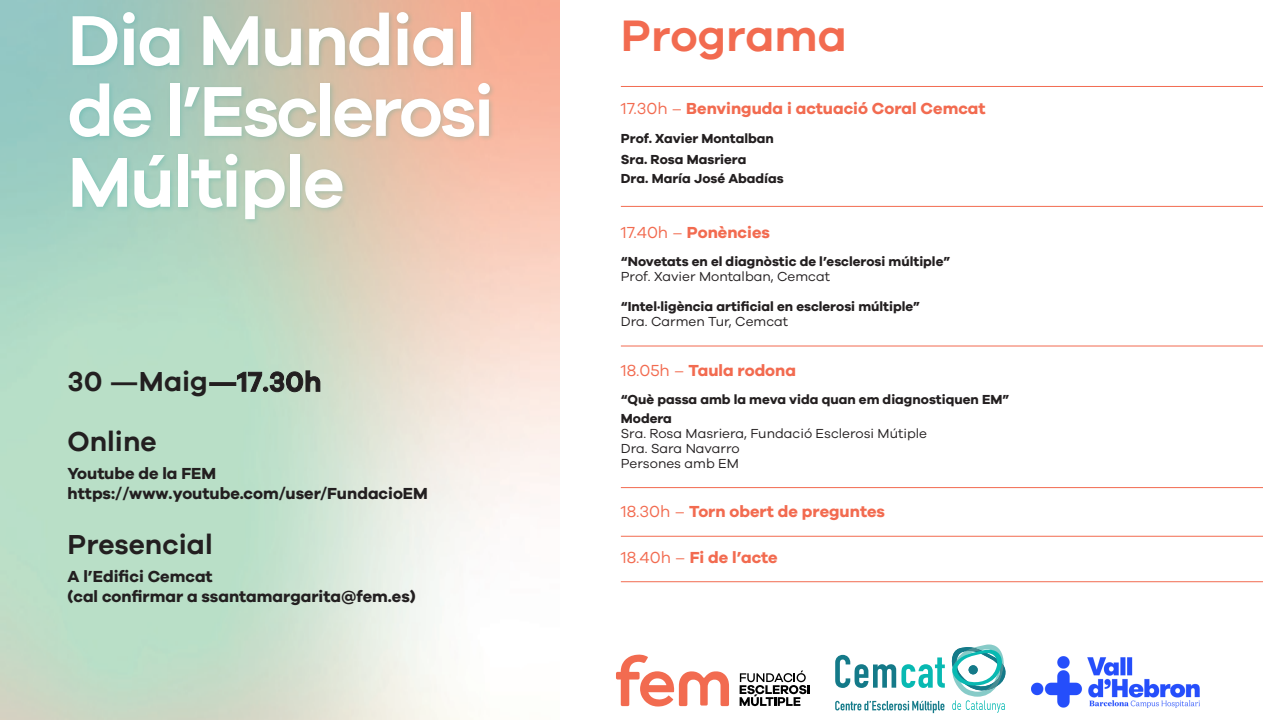
<style>
.page{position:relative;width:1263px;height:720px;background:#fff}
.page>*{position:absolute;margin:0;border:0;box-sizing:border-box;transform-origin:0 0}
.t1{font:600 72.9px/70.8px "Galano Grotesque";letter-spacing:-.025em;color:#fff}
.t2{font:600 45.45px "Galano Grotesque";color:#f26b50}
.t3{font:600 28.35px/59.4px "Galano Grotesque";color:#231f20}
.t4{font:700 16.5px "Galano Grotesque";color:#f26b50}
.t5{font:700 16.5px/19.8px "Galano Grotesque";color:#231f20}
.t6{font:700 13.5px/20.4px "Galano Grotesque";color:#231f20}
.t7{font:13.5px/15px "Galano Grotesque";color:#231f20}
.s1{font-weight:400}
.s2{font-weight:700}
</style>
<div class="page">
<div style="left:67px;top:9px;width:429px;height:216px;background:#0f9e93;opacity:.21"></div>
<hr style="left:621px;top:86px;width:642px;height:1px;background:#f26b50">
<hr style="left:621px;top:206px;width:642px;height:1px;background:#f26b50">
<hr style="left:621px;top:346px;width:642px;height:1px;background:#f26b50">
<hr style="left:621px;top:487px;width:642px;height:1px;background:#f26b50">
<hr style="left:621px;top:536px;width:642px;height:1px;background:#f26b50">
<hr style="left:621px;top:581px;width:642px;height:1px;background:#f26b50">
<svg style="left:616px;top:654px;width:113px;height:52px"></svg>
<svg style="left:740px;top:670px;width:70px;height:36px"></svg>
<svg style="left:835px;top:644px;width:171px;height:69px"></svg>
<img style="left:1031px;top:656px;width:169px;height:51px">
<p class="t1" style="left:68px;top:3px;width:428px">Dia Mundial de l’Esclerosi<br>Múltiple</p>
<p class="t2" style="left:621px;top:8px;width:228px">Programa</p>
<p class="t4" style="left:621px;top:99px;width:366px"><span class="s1">17.30h –</span> Benvinguda i actuació Coral Cemcat</p>
<p class="t6" style="left:621px;top:128px;width:154px">Prof. Xavier Montalban<br>Sra. Rosa Masriera</p>
<p class="t6" style="left:621px;top:168px;width:165px">Dra. María José Abadías</p>
<p class="t3" style="left:68px;top:351px;width:255px">30 —Maig — 17.30h<br>Online</p>
<p class="t5" style="left:68px;top:463px;width:362px">Youtube de la FEM https://www.youtube.com/user/FundacioEM</p>
<p class="t3" style="left:68px;top:514px;width:147px">Presencial</p>
<p class="t5" style="left:68px;top:566px;width:350px">A l’Edifici Cemcat<br>(cal confirmar a ssantamargarita@fem.es)</p>
<p class="t4" style="left:621px;top:223px;width:151px"><span class="s1">17.40h –</span> Ponències</p>
<p class="t6" style="left:621px;top:251px;width:331px">“Novetats en el diagnòstic de l’esclerosi múltiple”</p>
<p class="t7" style="left:621px;top:269px;width:211px">Prof. Xavier Montalban, Cemcat</p>
<p class="t6" style="left:621px;top:296px;width:301px">“Intel·ligència artificial en esclerosi múltiple”</p>
<p class="t7" style="left:621px;top:314px;width:169px">Dra. Carmen Tur, Cemcat</p>
<p class="t4" style="left:621px;top:360px;width:177px"><span class="s1">18.05h –</span> Taula rodona</p>
<p class="t6" style="left:621px;top:388px;width:390px">“Què passa amb la meva vida quan em diagnostiquen EM”</p>
<p class="t7" style="left:621px;top:410px;width:308px"><span class="s2">Modera<br></span>Sra. Rosa Masriera, Fundació Esclerosi Mútiple<br>Dra. Sara Navarro<br>Persones amb EM</p>
<p class="t4" style="left:621px;top:501px;width:266px"><span class="s1">18.30h –</span> Torn obert de preguntes</p>
<p class="t4" style="left:621px;top:547px;width:158px"><span class="s1">18.40h –</span> Fi de l’acte</p>
</div>
